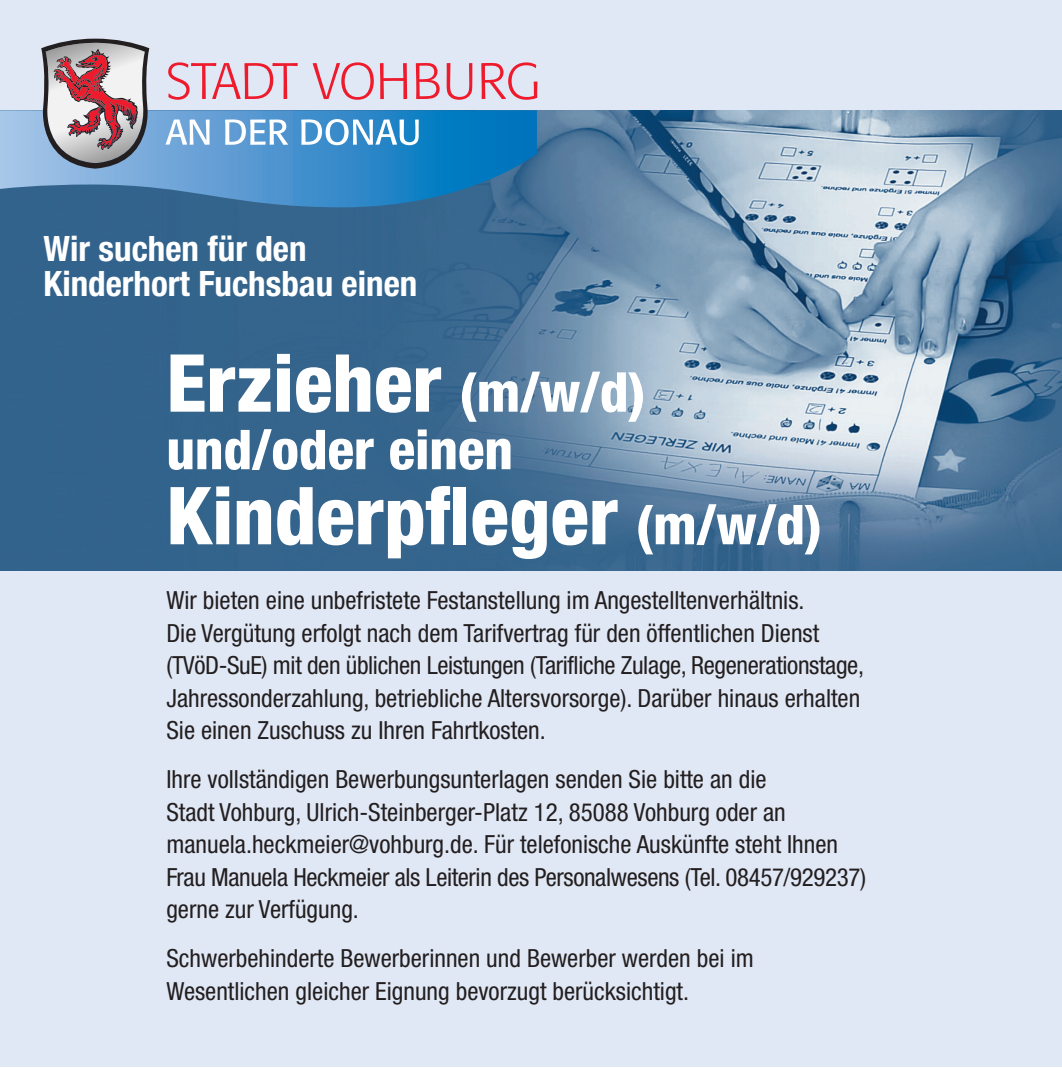
<style>
.page{position:relative;width:1062px;height:1068px;background:#fff}
.page>*{position:absolute;margin:0;border:0;box-sizing:border-box;transform-origin:0 0}
.t1{font:800 condensed 80px "Helvetica Neue";color:#fff}
.t2{font:800 condensed 55px "Helvetica Neue";color:#fff}
.t3{font:700 condensed 35px "Helvetica Neue";color:#fff}
.t4{font:condensed 25px/32.5px "Helvetica Neue";color:#231f20}
.s1{font-size:55px}
</style>
<div class="page">
<div style="left:0;top:0;width:1062px;height:1066px;background:#e1e8f5"></div>
<img style="left:0;top:110px;width:1062px;height:460px">
<svg style="left:0;top:110px;width:537px;height:97px;background:#3f89c1"></svg>
<svg style="left:166px;top:119px;width:253px;height:26px;background:#88b9df"></svg>
<svg style="left:168px;top:62px;width:369px;height:38px"></svg>
<svg style="left:41px;top:39px;width:108px;height:129px;background:#a8939b"></svg>
<p class="t3" style="left:44px;top:236px;width:265px">Wir suchen für den</p>
<p class="t3" style="left:44px;top:271px;width:375px">Kinderhort Fuchsbau einen</p>
<p class="t1" style="left:166px;top:354px;width:481px">Erzieher <span class="s1">(m/w/d)</span></p>
<p class="t2" style="left:166px;top:430px;width:348px">und/oder einen</p>
<p class="t1" style="left:166px;top:487px;width:657px">Kinderpfleger <span class="s1">(m/w/d)</span></p>
<p class="t4" style="left:166px;top:586px;width:639px">Wir bieten eine unbefristete Festanstellung im Angestelltenverhältnis.</p>
<p class="t4" style="left:166px;top:618px;width:654px">Die Vergütung erfolgt nach dem Tarifvertrag für den öffentlichen Dienst</p>
<p class="t4" style="left:166px;top:651px;width:699px">(TVöD-SuE) mit den üblichen Leistungen (Tarifliche Zulage, Regenerationstage,</p>
<p class="t4" style="left:166px;top:683px;width:695px">Jahressonderzahlung, betriebliche Altersvorsorge). Darüber hinaus erhalten</p>
<p class="t4" style="left:166px;top:716px;width:381px">Sie einen Zuschuss zu Ihren Fahrtkosten.</p>
<p class="t4" style="left:166px;top:765px;width:601px">Ihre vollständigen Bewerbungsunterlagen senden Sie bitte an die</p>
<p class="t4" style="left:166px;top:797px;width:673px">Stadt Vohburg, Ulrich-Steinberger-Platz 12, 85088 Vohburg oder an manuela.heckmeier@vohburg.de. Für telefonische Auskünfte steht Ihnen</p>
<p class="t4" style="left:166px;top:862px;width:701px">Frau Manuela Heckmeier als Leiterin des Personalwesens (Tel. 08457/929237)</p>
<p class="t4" style="left:166px;top:895px;width:194px">gerne zur Verfügung.</p>
<p class="t4" style="left:166px;top:943px;width:589px">Schwerbehinderte Bewerberinnen und Bewerber werden bei im</p>
<p class="t4" style="left:166px;top:976px;width:524px">Wesentlichen gleicher Eignung bevorzugt berücksichtigt.</p>
</div>
